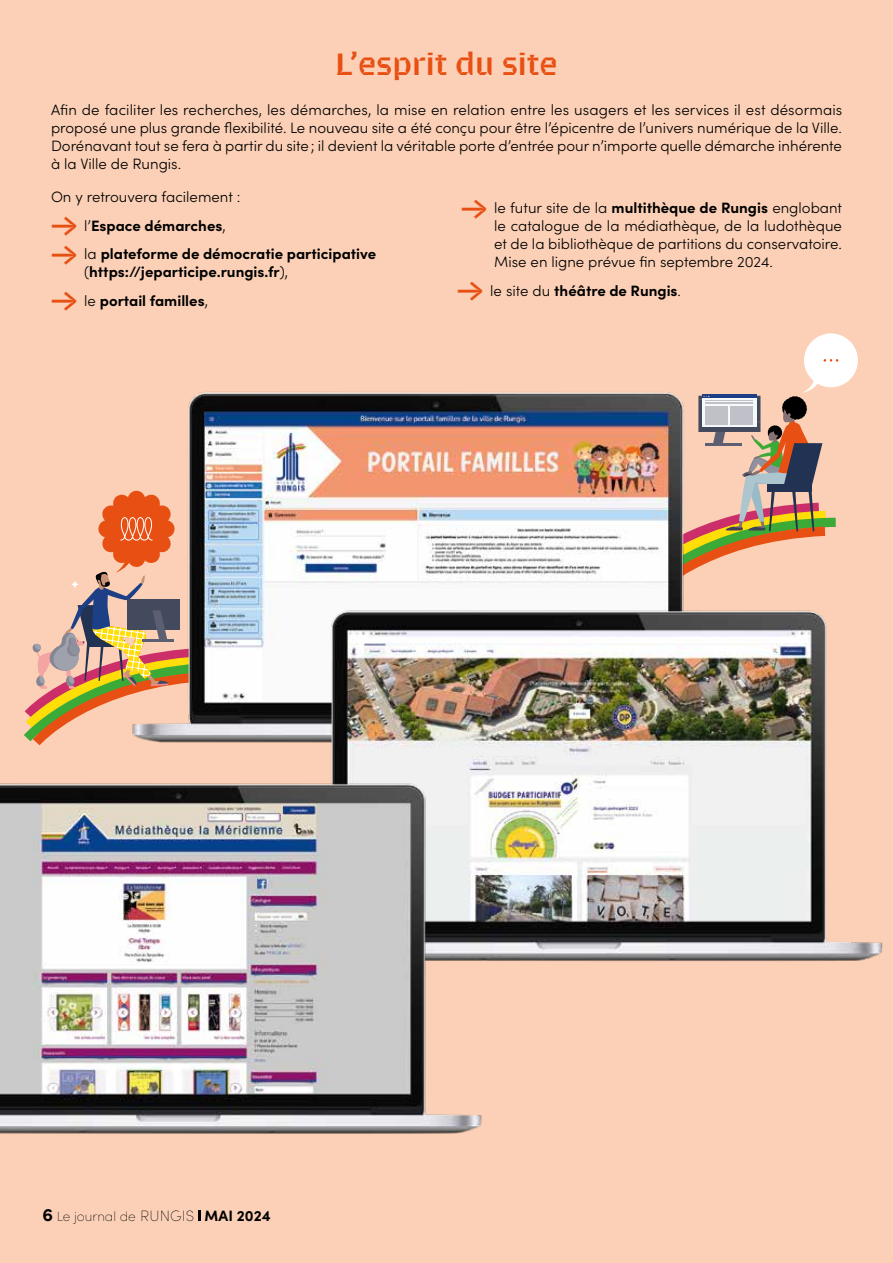
<style>
.page{position:relative;width:893px;height:1263px;background:#fbd0b6}
.page>*{position:absolute;margin:0;border:0;box-sizing:border-box;transform-origin:0 0}
.t1{font:700 30px "Brevier";color:#e84f13}
.t2{font:300 15px/18px "Sofia Pro";color:#000;text-align:justify}
.t3{font:700 15px/18px "Sofia Pro";color:#000}
.t4{font:200 13.5px "Sofia Pro";color:#000}
.s1{font-family:"Brevier";font-size:30px;color:#e84f13}
.s2{font-weight:300}
.s3{font-family:"Brevier";font-weight:700;font-size:30px;color:#e84f13}
.s4{font-weight:700}
.s5{font-weight:700;font-size:18px}
.s6{font-size:15px}
.s7{font-weight:700;font-size:15px}
</style>
<div class="page">
<svg style="left:198px;top:1210px;width:2px;height:11px"></svg>
<img style="left:188px;top:391px;width:447px;height:352px">
<img style="left:245px;top:576px;width:638px;height:386px">
<img style="left:0;top:749px;width:512px;height:385px">
<div style="left:804px;top:333px;width:54px;height:54px;background:#fff;border-radius:50%"></div>
<svg style="left:824px;top:359px;width:14px;height:3px"></svg>
<svg style="left:635px;top:376px;width:201px;height:224px"></svg>
<hr style="left:705px;top:400px;width:48px;height:1px;background:#c0c0c8">
<hr style="left:705px;top:402px;width:48px;height:1px;background:#c0c0c8">
<hr style="left:705px;top:403px;width:48px;height:1px;background:#c0c0c8">
<div style="left:730px;top:406px;width:23px;height:18px;background:#c0c0c8"></div>
<div style="left:705px;top:406px;width:23px;height:18px;background:#c0c0c8"></div>
<svg style="left:24px;top:490px;width:200px;height:255px"></svg>
<hr style="left:143px;top:639px;width:31px;height:2px;background:#5b5f71">
<svg style="left:70px;top:580px;width:10px;height:9px"></svg>
<h1 class="t1" style="left:335px;top:41px;width:224px">L’esprit du site</h1>
<p class="t2" style="left:51px;top:100px;width:793px">Afin de faciliter les recherches, les démarches, la mise en relation entre les usagers et les services il est désormais proposé une plus grande flexibilité. Le nouveau site a été conçu pour être l’épicentre de l’univers numérique de la Ville.<br>Dorénavant tout se fera à partir du site; il devient la véritable porte d’entrée pour n’importe quelle démarche inhérente à la Ville de Rungis.</p>
<p class="t2" style="left:51px;top:187px;width:191px">On y retrouvera facilement :</p>
<p class="t3" style="left:51px;top:215px;width:176px"><span class="s1">→</span> <span class="s2">l’</span>Espace démarches<span class="s2">,</span></p>
<p class="t3" style="left:84px;top:244px;width:294px;text-indent:-33px"><span class="s1">→</span> <span class="s2">la</span> plateforme de démocratie participative <span class="s2">(</span>https://jeparticipe.rungis.fr<span class="s2">),</span></p>
<p class="t3" style="left:51px;top:290px;width:159px"><span class="s1">→</span> <span class="s2">le</span> portail familles<span class="s2">,</span></p>
<p class="t2" style="left:494px;top:198px;width:349px;text-indent:-33px"><span class="s3">→</span> le futur site de la <span class="s4">multithèque de Rungis</span> englobant le catalogue de la médiathèque, de la ludothèque et de la bibliothèque de partitions du conservatoire.<br>Mise en ligne prévue fin septembre 2024.</p>
<p class="t3" style="left:457px;top:280px;width:225px"><span class="s1">→</span> <span class="s2">le site du</span> théâtre de Rungis<span class="s2">.</span></p>
<p class="t4" style="left:43px;top:1206px;width:230px"><span class="s5">6</span> Le journal de <span class="s6">RUNGIS</span> <span class="s7">MAI 2024</span></p>
</div>
